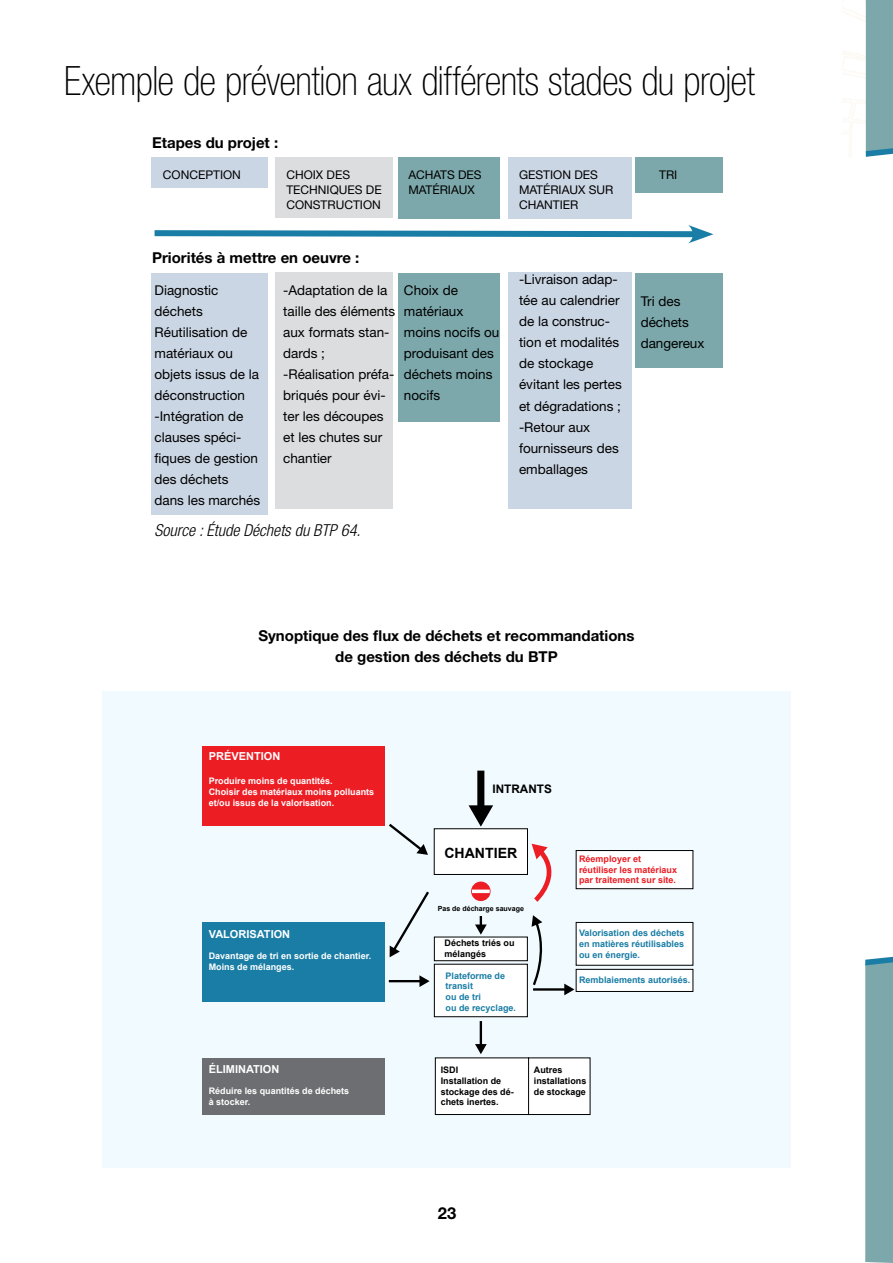
<style>
.page{position:relative;width:893px;height:1263px;background:#fff}
.page>*{position:absolute;margin:0;border:0;box-sizing:border-box;transform-origin:0 0}
.t1{font:100 condensed 40.5px "Helvetica Neue LT Std";letter-spacing:-.015em;color:#000}
.t2{font:italic 300 condensed 16.5px "Helvetica Neue LT Std";color:#000}
.t3{font:700 16.5px "Helvetica Neue LT Std";color:#000}
.t4{font:700 15px/21px "Helvetica Neue LT Std";color:#000;text-align:center}
.t5{font:700 14.1px "Arial";color:#000}
.t6{font:13.5px/21px "Helvetica Neue LT Std";color:#000}
.t7{font:12px/15px "Helvetica Neue LT Std";color:#000}
.t8{font:700 11.7px "Arial";color:#000}
.t9{font:700 10.95px "Arial";color:#fff}
.t10{font:700 9px/10.8px "Arial";color:#fff}
.t11{font:700 9px/10.8px "Arial";color:#1a7da5}
.t12{font:700 9px/10.8px "Arial";color:#000}
.t13{font:700 9px/10.6px "Arial";color:#ed1d24}
.t14{font:700 7.05px "Arial";color:#000}
</style>
<div class="page">
<img style="left:842px;top:0;width:24px;height:157px">
<div style="left:866px;top:0;width:27px;height:157px;background:#7ca8ab"></div>
<svg style="left:865px;top:957px;width:28px;height:306px;background:#7da9ad"></svg>
<div style="left:151px;top:157px;width:117px;height:30px;background:#cbd6e4"></div>
<div style="left:508px;top:157px;width:124px;height:62px;background:#cbd6e4"></div>
<div style="left:635px;top:157px;width:88px;height:36px;background:#7ca8ab"></div>
<div style="left:635px;top:273px;width:87px;height:94px;background:#7ca8ab"></div>
<div style="left:508px;top:273px;width:124px;height:236px;background:#cbd6e4"></div>
<div style="left:275px;top:157px;width:118px;height:60px;background:#dcddde"></div>
<div style="left:398px;top:157px;width:102px;height:62px;background:#7ca8ab"></div>
<div style="left:398px;top:273px;width:102px;height:148px;background:#7ca8ab"></div>
<div style="left:275px;top:273px;width:118px;height:236px;background:#dcddde"></div>
<div style="left:151px;top:273px;width:117px;height:241px;background:#cbd6e4"></div>
<svg style="left:154px;top:225px;width:559px;height:18px"></svg>
<div style="left:102px;top:691px;width:689px;height:476px;background:#f1fafe"></div>
<div style="left:434px;top:829px;width:93px;height:45px;background:#fff"></div>
<div style="left:434px;top:828px;width:94px;height:47px;border:1px solid #000"></div>
<div style="left:203px;top:746px;width:182px;height:79px;background:#ed1d24"></div>
<div style="left:203px;top:923px;width:182px;height:79px;background:#1a7da5"></div>
<div style="left:203px;top:1058px;width:182px;height:56px;background:#6d6e71"></div>
<div style="left:434px;top:964px;width:93px;height:53px;background:#fff"></div>
<div style="left:434px;top:964px;width:93px;height:53px;border:1px solid #000"></div>
<div style="left:434px;top:937px;width:93px;height:24px;background:#fff"></div>
<div style="left:434px;top:937px;width:93px;height:24px;border:1px solid #000"></div>
<div style="left:576px;top:969px;width:117px;height:22px;background:#fff"></div>
<div style="left:576px;top:969px;width:117px;height:22px;border:1px solid #000"></div>
<div style="left:576px;top:922px;width:117px;height:43px;background:#fff"></div>
<div style="left:576px;top:922px;width:117px;height:43px;border:1px solid #000"></div>
<div style="left:435px;top:1058px;width:94px;height:56px;background:#fff"></div>
<div style="left:435px;top:1058px;width:94px;height:57px;border:1px solid #000"></div>
<div style="left:529px;top:1058px;width:61px;height:56px;background:#fff"></div>
<div style="left:528px;top:1058px;width:62px;height:57px;border:1px solid #000"></div>
<div style="left:576px;top:850px;width:117px;height:39px;background:#fff"></div>
<div style="left:576px;top:850px;width:117px;height:39px;border:1px solid #000"></div>
<hr style="left:533px;top:988px;width:33px;height:3px;background:#000">
<svg style="left:564px;top:983px;width:10px;height:12px"></svg>
<svg style="left:531px;top:844px;width:21px;height:58px"></svg>
<svg style="left:471px;top:881px;width:20px;height:20px"></svg>
<svg style="left:472px;top:889px;width:18px;height:4px"></svg>
<svg style="left:389px;top:823px;width:39px;height:32px"></svg>
<svg style="left:390px;top:891px;width:39px;height:66px"></svg>
<div style="left:477px;top:771px;width:7px;height:38px;background:#000"></div>
<svg style="left:469px;top:805px;width:24px;height:22px"></svg>
<hr style="left:389px;top:980px;width:32px;height:2px;background:#000">
<svg style="left:419px;top:975px;width:11px;height:12px"></svg>
<svg style="left:531px;top:915px;width:12px;height:71px"></svg>
<hr style="left:480px;top:1021px;width:2px;height:25px;background:#000">
<svg style="left:475px;top:1044px;width:12px;height:10px"></svg>
<svg style="left:475px;top:916px;width:12px;height:19px"></svg>
<h1 class="t1" style="left:64px;top:58px;width:692px">Exemple de prévention aux différents stades du projet</h1>
<p class="t4" style="left:152px;top:132px;width:128px">Etapes du projet :</p>
<p class="t7" style="left:163px;top:167px;width:79px">CONCEPTION</p>
<p class="t7" style="left:286px;top:167px;width:97px">CHOIX DES<br>TECHNIQUES DE<br>CONSTRUCTION</p>
<p class="t7" style="left:408px;top:167px;width:75px">ACHATS DES<br>MATÉRIAUX</p>
<p class="t7" style="left:519px;top:167px;width:96px">GESTION DES<br>MATÉRIAUX SUR<br>CHANTIER</p>
<p class="t7" style="left:659px;top:167px;width:20px">TRI</p>
<p class="t4" style="left:152px;top:247px;width:209px">Priorités à mettre en oeuvre :</p>
<p class="t6" style="left:155px;top:279px;width:107px">Diagnostic déchets<br>Réutilisation de matériaux ou objets issus de la déconstruction -Intégration de clauses spéci&shy;fiques de gestion des déchets dans les marchés</p>
<p class="t6" style="left:283px;top:279px;width:114px">-Adaptation de la taille des éléments aux formats stan&shy;dards ; -Réalisation préfa&shy;briqués pour évi&shy;ter les découpes et les chutes sur chantier</p>
<p class="t6" style="left:404px;top:279px;width:97px">Choix de matériaux moins nocifs ou produisant des déchets moins nocifs</p>
<p class="t6" style="left:519px;top:269px;width:104px">-Livraison adap&shy;tée au calendrier de la construc&shy;tion et modalités de stockage évitant les pertes et dégradations ; -Retour aux fournisseurs des emballages</p>
<p class="t2" style="left:155px;top:521px;width:208px">Source : Étude Déchets du BTP 64.</p>
<p class="t6" style="left:641px;top:290px;width:65px">Tri des déchets dangereux</p>
<p class="t4" style="left:258px;top:625px;width:378px">Synoptique des flux de déchets et recommandations de gestion des déchets du BTP</p>
<p class="t9" style="left:209px;top:749px;width:73px">PRÉVENTION</p>
<p class="t10" style="left:209px;top:776px;width:167px">Produire moins de quantités.<br>Choisir des matériaux moins polluants et/ou issus de la valorisation.</p>
<p class="t9" style="left:209px;top:926px;width:83px">VALORISATION</p>
<p class="t10" style="left:209px;top:951px;width:164px">Davantage de tri en sortie de chantier.<br>Moins de mélanges.</p>
<p class="t9" style="left:209px;top:1061px;width:72px">ÉLIMINATION</p>
<p class="t10" style="left:209px;top:1086px;width:142px">Réduire les quantités de déchets à stocker.</p>
<p class="t8" style="left:492px;top:781px;width:61px">INTRANTS</p>
<p class="t5" style="left:444px;top:844px;width:74px">CHANTIER</p>
<p class="t14" style="left:438px;top:903px;width:88px">Pas de décharge sauvage</p>
<p class="t12" style="left:445px;top:938px;width:71px">Déchets triés ou mélangés</p>
<p class="t13" style="left:579px;top:854px;width:99px">Réemployer et réutiliser les matériaux par traitement sur site.</p>
<p class="t11" style="left:579px;top:928px;width:107px;text-align:justify">Valorisation des déchets en matières réutilisables ou en énergie.</p>
<p class="t11" style="left:446px;top:970px;width:72px">Plateforme de transit<br>ou de tri<br>ou de recyclage.</p>
<p class="t11" style="left:579px;top:975px;width:113px">Remblaiements autorisés.</p>
<p class="t12" style="left:441px;top:1065px;width:74px">ISDI<br>Installation de stockage des dé&shy;chets inertes.</p>
<p class="t12" style="left:534px;top:1065px;width:54px">Autres installations de stockage</p>
<p class="t3" style="left:438px;top:1203px;width:20px">23</p>
</div>
